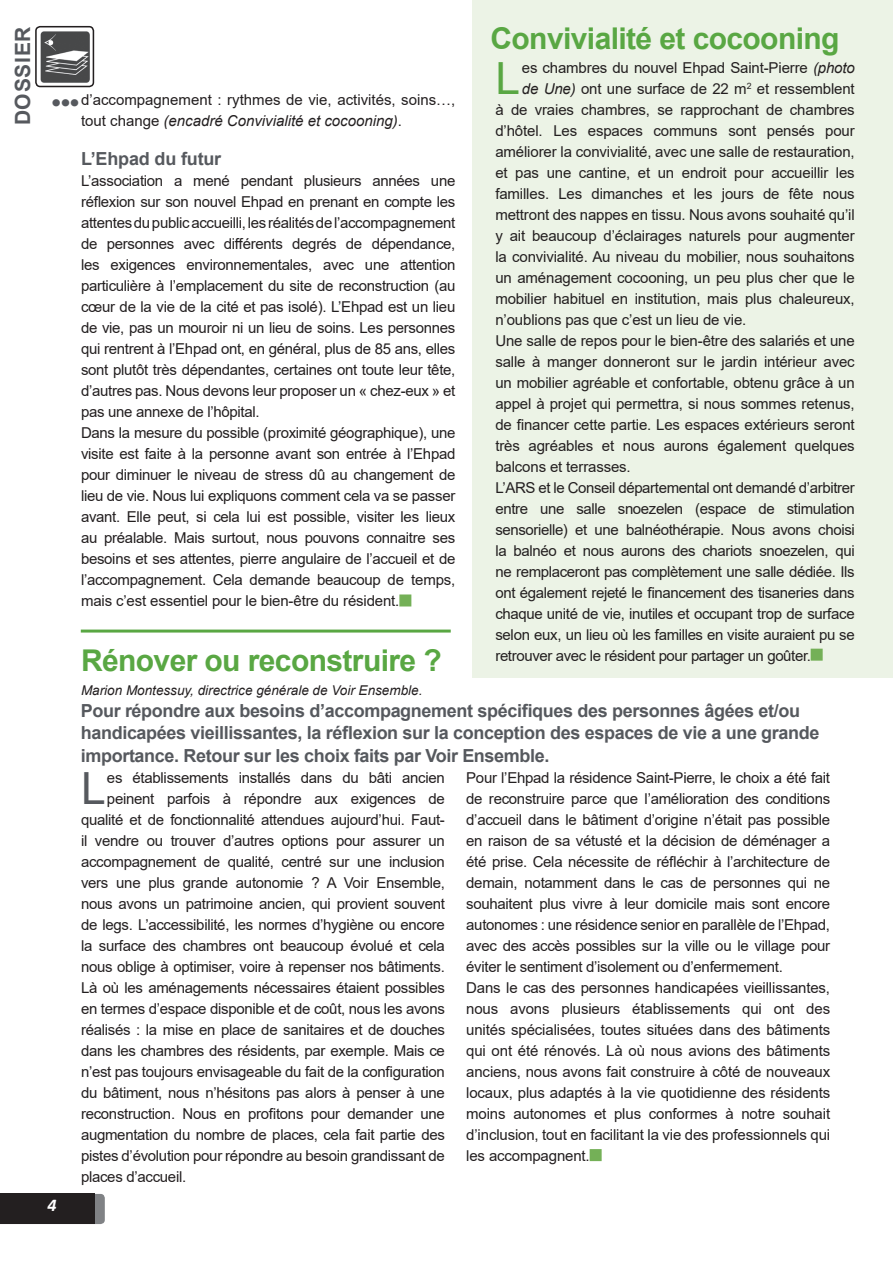
<style>
.page{position:relative;width:893px;height:1263px;background:#fff}
.page>*{position:absolute;margin:0;border:0;box-sizing:border-box;transform-origin:0 0}
.t1{font:44.4px "Arial";color:#56595e}
.t2{font:44.4px "Arial";color:#59a743}
.t3{font:700 30px "Arial";letter-spacing:-.02em;color:#59a743}
.t4{font:700 25.5px "Arial";color:#56595e}
.t5{font:700 21px "Arial";letter-spacing:.035em;color:#56595e}
.t6{font:700 18px/22.5px "Arial";letter-spacing:-.02em;color:#56595e}
.t7{font:italic 700 18px "Calibri";color:#fff}
.t8{font:15px/21px "Arial";letter-spacing:-.02em;color:#231f20}
.t9{font:15px/21px "Arial";color:#231f20}
.t10{font:italic 13.5px "Arial";color:#231f20}
.s1{font-style:italic}
</style>
<div class="page">
<svg style="left:0;top:1194px;width:105px;height:30px"></svg>
<div style="left:0;top:1193px;width:94px;height:30px;background:#231f20"></div>
<img style="left:40px;top:31px;width:50px;height:52px">
<div style="left:35px;top:26px;width:59px;height:61px;border:2px solid #231f20;border-radius:4px"></div>
<div style="left:472px;top:0;width:421px;height:677px;background:#ecf3e6"></div>
<div style="left:590px;top:1149px;width:12px;height:12px;background:#74b057;border:1px solid #74b057"></div>
<div style="left:399px;top:594px;width:12px;height:12px;background:#74b057;border:1px solid #74b057"></div>
<div style="left:811px;top:649px;width:12px;height:12px;background:#74b057;border:1px solid #74b057"></div>
<hr style="left:81px;top:629px;width:370px;height:3px;background:#59a743">
<h3 class="t5" style="left:8px;top:125px;width:100px;rotate:-90deg">Dossier</h3>
<h2 class="t3" style="left:490px;top:17px;width:351px">Convivialité et cocooning</h2>
<h1 class="t2" style="left:495px;top:47px;width:26px">L</h1>
<p class="t8" style="left:522px;top:57px;width:334px">es chambres du nouvel Ehpad Saint-Pierre <span class="s1">(photo</span></p>
<p class="t8" style="left:522px;top:78px;width:334px"><span class="s1">de Une)</span> ont une surface de 22 m<sup>2</sup> et ressemblent</p>
<p class="t8" style="left:495px;top:99px;width:361px">à de vraies chambres, se rapprochant de chambres</p>
<p class="t8" style="left:495px;top:120px;width:361px">d’hôtel. Les espaces communs sont pensés pour</p>
<p class="t8" style="left:495px;top:141px;width:361px">améliorer la convivialité, avec une salle de restauration,</p>
<p class="t8" style="left:495px;top:162px;width:361px">et pas une cantine, et un endroit pour accueillir les</p>
<p class="t8" style="left:495px;top:183px;width:361px">familles. Les dimanches et les jours de fête nous</p>
<p class="t8" style="left:495px;top:204px;width:361px">mettront des nappes en tissu. Nous avons souhaité qu’il</p>
<p class="t8" style="left:495px;top:225px;width:361px">y ait beaucoup d’éclairages naturels pour augmenter</p>
<p class="t8" style="left:495px;top:246px;width:361px">la convivialité. Au niveau du mobilier, nous souhaitons</p>
<p class="t8" style="left:495px;top:267px;width:361px">un aménagement cocooning, un peu plus cher que le</p>
<p class="t8" style="left:495px;top:288px;width:361px">mobilier habituel en institution, mais plus chaleureux,</p>
<p class="t8" style="left:495px;top:309px;width:252px">n’oublions pas que c’est un lieu de vie.</p>
<p class="t8" style="left:495px;top:330px;width:361px">Une salle de repos pour le bien-être des salariés et une</p>
<p class="t8" style="left:495px;top:351px;width:361px">salle à manger donneront sur le jardin intérieur avec</p>
<p class="t8" style="left:495px;top:372px;width:361px">un mobilier agréable et confortable, obtenu grâce à un</p>
<p class="t8" style="left:495px;top:393px;width:361px">appel à projet qui permettra, si nous sommes retenus,</p>
<p class="t8" style="left:495px;top:414px;width:361px">de financer cette partie. Les espaces extérieurs seront</p>
<p class="t8" style="left:495px;top:435px;width:361px">très agréables et nous aurons également quelques</p>
<p class="t8" style="left:495px;top:456px;width:137px">balcons et terrasses.</p>
<p class="t8" style="left:495px;top:477px;width:361px">L’ARS et le Conseil départemental ont demandé d’arbitrer</p>
<p class="t8" style="left:495px;top:498px;width:361px">entre une salle snoezelen (espace de stimulation</p>
<p class="t8" style="left:495px;top:519px;width:361px">sensorielle) et une balnéothérapie. Nous avons choisi</p>
<p class="t8" style="left:495px;top:540px;width:361px">la balnéo et nous aurons des chariots snoezelen, qui</p>
<p class="t8" style="left:495px;top:561px;width:361px">ne remplaceront pas complètement une salle dédiée. Ils</p>
<p class="t8" style="left:495px;top:582px;width:361px">ont également rejeté le financement des tisaneries dans</p>
<p class="t8" style="left:495px;top:603px;width:361px">chaque unité de vie, inutiles et occupant trop de surface</p>
<p class="t8" style="left:495px;top:624px;width:361px">selon eux, un lieu où les familles en visite auraient pu se</p>
<p class="t8" style="left:495px;top:645px;width:317px">retrouver avec le résident pour partager un goûter.</p>
<p class="t6" style="left:81px;top:699px;width:740px">Pour répondre aux besoins d’accompagnement spécifiques des personnes âgées et/ou handicapées vieillissantes, la réflexion sur la conception des espaces de vie a une grande importance. Retour sur les choix faits par Voir Ensemble.</p>
<p class="t9" style="left:81px;top:90px;width:376px">d’accompagnement : rythmes de vie, activités, soins…, tout change <span class="s1">(encadré Convivialité et cocooning)</span>.</p>
<p class="t6" style="left:81px;top:148px;width:142px">L’Ehpad du futur</p>
<p class="t8" style="left:81px;top:171px;width:376px">L’association a mené pendant plusieurs années une réflexion sur son nouvel Ehpad en prenant en compte les attentes du public accueilli, les réalités de l’accompagnement de personnes avec différents degrés de dépendance, les exigences environnementales, avec une attention particulière à l’emplacement du site de reconstruction (au cœur de la vie de la cité et pas isolé). L’Ehpad est un lieu de vie, pas un mouroir ni un lieu de soins. Les personnes qui rentrent à l’Ehpad ont, en général, plus de 85 ans, elles sont plutôt très dépendantes, certaines ont toute leur tête, d’autres pas. Nous devons leur proposer un « chez-eux » et pas une annexe de l’hôpital.<br>Dans la mesure du possible (proximité géographique), une visite est faite à la personne avant son entrée à l’Ehpad pour diminuer le niveau de stress dû au changement de lieu de vie. Nous lui expliquons comment cela va se passer avant. Elle peut, si cela lui est possible, visiter les lieux au préalable. Mais surtout, nous pouvons connaitre ses besoins et ses attentes, pierre angulaire de l’accueil et de l’accompagnement. Cela demande beaucoup de temps, mais c’est essentiel pour le bien-être du résident.</p>
<h3 class="t4" style="left:79px;top:121px;width:29px;rotate:-180deg">•••</h3>
<h2 class="t3" style="left:81px;top:640px;width:362px">Rénover ou reconstruire ?</h2>
<p class="t10" style="left:81px;top:681px;width:343px">Marion Montessuy, directrice générale de Voir Ensemble.</p>
<p class="t7" style="left:48px;top:1192px;width:11px">4</p>
<h1 class="t1" style="left:81px;top:758px;width:26px">L</h1>
<p class="t8" style="left:107px;top:767px;width:339px">es établissements installés dans du bâti ancien</p>
<p class="t8" style="left:107px;top:788px;width:339px">peinent parfois à répondre aux exigences de</p>
<p class="t8" style="left:81px;top:809px;width:365px">qualité et de fonctionnalité attendues aujourd’hui. Faut-</p>
<p class="t8" style="left:81px;top:830px;width:365px">il vendre ou trouver d’autres options pour assurer un</p>
<p class="t8" style="left:81px;top:851px;width:365px">accompagnement de qualité, centré sur une inclusion</p>
<p class="t8" style="left:81px;top:872px;width:365px">vers une plus grande autonomie ? A Voir Ensemble,</p>
<p class="t8" style="left:81px;top:893px;width:365px">nous avons un patrimoine ancien, qui provient souvent</p>
<p class="t8" style="left:81px;top:914px;width:365px">de legs. L’accessibilité, les normes d’hygiène ou encore</p>
<p class="t8" style="left:81px;top:935px;width:365px">la surface des chambres ont beaucoup évolué et cela</p>
<p class="t8" style="left:81px;top:956px;width:365px">nous oblige à optimiser, voire à repenser nos bâtiments.</p>
<p class="t8" style="left:81px;top:977px;width:365px">Là où les aménagements nécessaires étaient possibles</p>
<p class="t8" style="left:81px;top:998px;width:365px">en termes d’espace disponible et de coût, nous les avons</p>
<p class="t8" style="left:81px;top:1019px;width:365px">réalisés : la mise en place de sanitaires et de douches</p>
<p class="t8" style="left:81px;top:1040px;width:365px">dans les chambres des résidents, par exemple. Mais ce</p>
<p class="t8" style="left:81px;top:1061px;width:365px">n’est pas toujours envisageable du fait de la configuration</p>
<p class="t8" style="left:81px;top:1082px;width:365px">du bâtiment, nous n’hésitons pas alors à penser à une</p>
<p class="t8" style="left:81px;top:1103px;width:365px">reconstruction. Nous en profitons pour demander une</p>
<p class="t8" style="left:81px;top:1124px;width:365px">augmentation du nombre de places, cela fait partie des</p>
<p class="t8" style="left:81px;top:1145px;width:365px">pistes d’évolution pour répondre au besoin grandissant de</p>
<p class="t8" style="left:81px;top:1166px;width:107px">places d’accueil.</p>
<p class="t8" style="left:466px;top:767px;width:365px">Pour l’Ehpad la résidence Saint-Pierre, le choix a été fait de reconstruire parce que l’amélioration des conditions d’accueil dans le bâtiment d’origine n’était pas possible en raison de sa vétusté et la décision de déménager a été prise. Cela nécessite de réfléchir à l’architecture de demain, notamment dans le cas de personnes qui ne souhaitent plus vivre à leur domicile mais sont encore autonomes : une résidence senior en parallèle de l’Ehpad, avec des accès possibles sur la ville ou le village pour éviter le sentiment d’isolement ou d’enfermement.<br>Dans le cas des personnes handicapées vieillissantes, nous avons plusieurs établissements qui ont des unités spécialisées, toutes situées dans des bâtiments qui ont été rénovés. Là où nous avions des bâtiments anciens, nous avons fait construire à côté de nouveaux locaux, plus adaptés à la vie quotidienne des résidents moins autonomes et plus conformes à notre souhait d’inclusion, tout en facilitant la vie des professionnels qui les accompagnent.</p>
</div>
